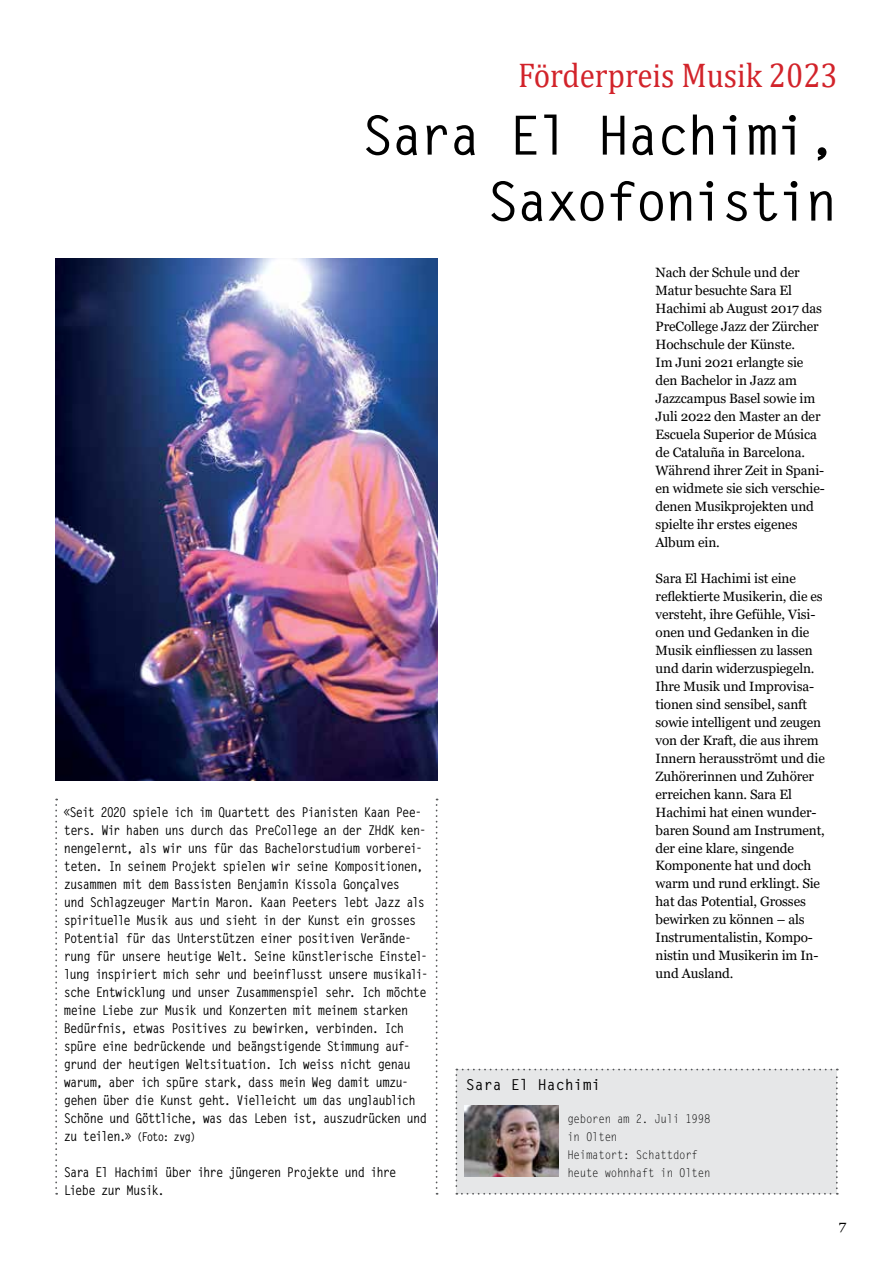
<style>
.page{position:relative;width:893px;height:1263px;background:#fff}
.page>*{position:absolute;margin:0;border:0;box-sizing:border-box;transform-origin:0 0}
.t1{font:700 54px/66px "Letter Gothic Std";letter-spacing:-.05em;color:#000;text-align:right}
.t2{font:34.5px "Cambria";color:#d2232a;scale:.9 1}
.t3{font:700 15px "Letter Gothic Std";color:#000}
.t4{font:700 13.5px/18px "Letter Gothic Std";letter-spacing:-.075em;color:#000;scale:.75 1}
.t5{font:13.5px/18px "Georgia";letter-spacing:-.01em;color:#000}
.t6{font:700 13.5px/18px "Letter Gothic Std";letter-spacing:-.075em;color:#000;scale:.9 1}
.t7{font:13.5px "Georgia";letter-spacing:-.01em;color:#000;scale:1.11 1}
.t8{font:12px/18px "Letter Gothic Std";letter-spacing:-.025em;color:#000;scale:.9 1}
.s1{font-size:12px}
</style>
<div class="page">
<div style="left:455px;top:1069px;width:383px;height:126px;background:#e6e7e8"></div>
<img style="left:464px;top:1105px;width:95px;height:72px">
<img style="left:55px;top:259px;width:382px;height:522px">
<svg style="left:55px;top:799px;width:2px;height:396px"></svg>
<svg style="left:436px;top:799px;width:2px;height:396px"></svg>
<h2 class="t2" style="left:518px;top:55px;width:357px">Förderpreis Musik 2023</h2>
<h1 class="t1" style="left:361px;top:103px;width:478px">Sara El Hachimi,<br>Saxofonistin</h1>
<p class="t4" style="left:64px;top:803px;width:487px">«Seit 2020 spiele ich im Quartett des Pianisten Kaan Pee&shy;ters. Wir haben uns durch das PreCollege an der ZHdK ken&shy;nengelernt, als wir uns für das Bachelorstudium vorberei&shy;teten. In seinem Projekt spielen wir seine Kompositionen, zusammen mit dem Bassisten Benjamin Kissola Gonçalves<br>und Schlagzeuger Martin Maron. Kaan Peeters lebt Jazz als spirituelle Musik aus und sieht in der Kunst ein grosses Potential für das Unterstützen einer positiven Verände&shy;rung für unsere heutige Welt. Seine künstlerische Einstel&shy;lung inspiriert mich sehr und beeinflusst unsere musikali&shy;sche Entwicklung und unser Zusammenspiel sehr. Ich möchte meine Liebe zur Musik und Konzerten mit meinem starken Bedürfnis, etwas Positives zu bewirken, verbinden. Ich spüre eine bedrückende und beängstigende Stimmung auf&shy;grund der heutigen Weltsituation. Ich weiss nicht genau warum, aber ich spüre stark, dass mein Weg damit umzu&shy;gehen über die Kunst geht. Vielleicht um das unglaublich Schöne und Göttliche, was das Leben ist, auszudrücken und zu teilen.» <span class="s1">(Foto: zvg)</span></p>
<p class="t6" style="left:64px;top:1163px;width:371px">Sara El Hachimi über ihre jüngeren Projekte und ihre<br>Liebe zur Musik.</p>
<p class="t5" style="left:656px;top:263px;width:171px">Nach der Schule und der<br>Matur besuchte Sara El<br>Hachimi ab August 2017 das<br>PreCollege Jazz der Zürcher<br>Hochschule der Künste.<br>Im Juni 2021 erlangte sie den Bachelor in Jazz am<br>Jazzcampus Basel sowie im<br>Juli 2022 den Master an der<br>Escuela Superior de Música de Cataluña in Barcelona.<br>Während ihrer Zeit in Spani&shy;en widmete sie sich verschie&shy;denen Musikprojekten und spielte ihr erstes eigenes<br>Album ein.</p>
<p class="t5" style="left:656px;top:569px;width:171px">Sara El Hachimi ist eine reflektierte Musikerin, die es versteht, ihre Gefühle, Visi&shy;onen und Gedanken in die<br>Musik einfliessen zu lassen und darin widerzuspiegeln.<br>Ihre Musik und Improvisa&shy;tionen sind sensibel, sanft sowie intelligent und zeugen von der Kraft, die aus ihrem<br>Innern herausströmt und die<br>Zuhörerinnen und Zuhörer erreichen kann. Sara El<br>Hachimi hat einen wunder&shy;baren Sound am Instrument, der eine klare, singende<br>Komponente hat und doch warm und rund erklingt. Sie hat das Potential, Grosses bewirken zu können – als<br>Instrumentalistin, Kompo&shy;nistin und Musikerin im In&shy;und Ausland.</p>
<p class="t3" style="left:466px;top:1075px;width:136px">Sara El Hachimi</p>
<p class="t8" style="left:567px;top:1110px;width:161px">geboren am 2. Juli 1998 in Olten<br>Heimatort: Schattdorf heute wohnhaft in Olten</p>
<p class="t7" style="left:839px;top:1217px;width:8px">7</p>
</div>
